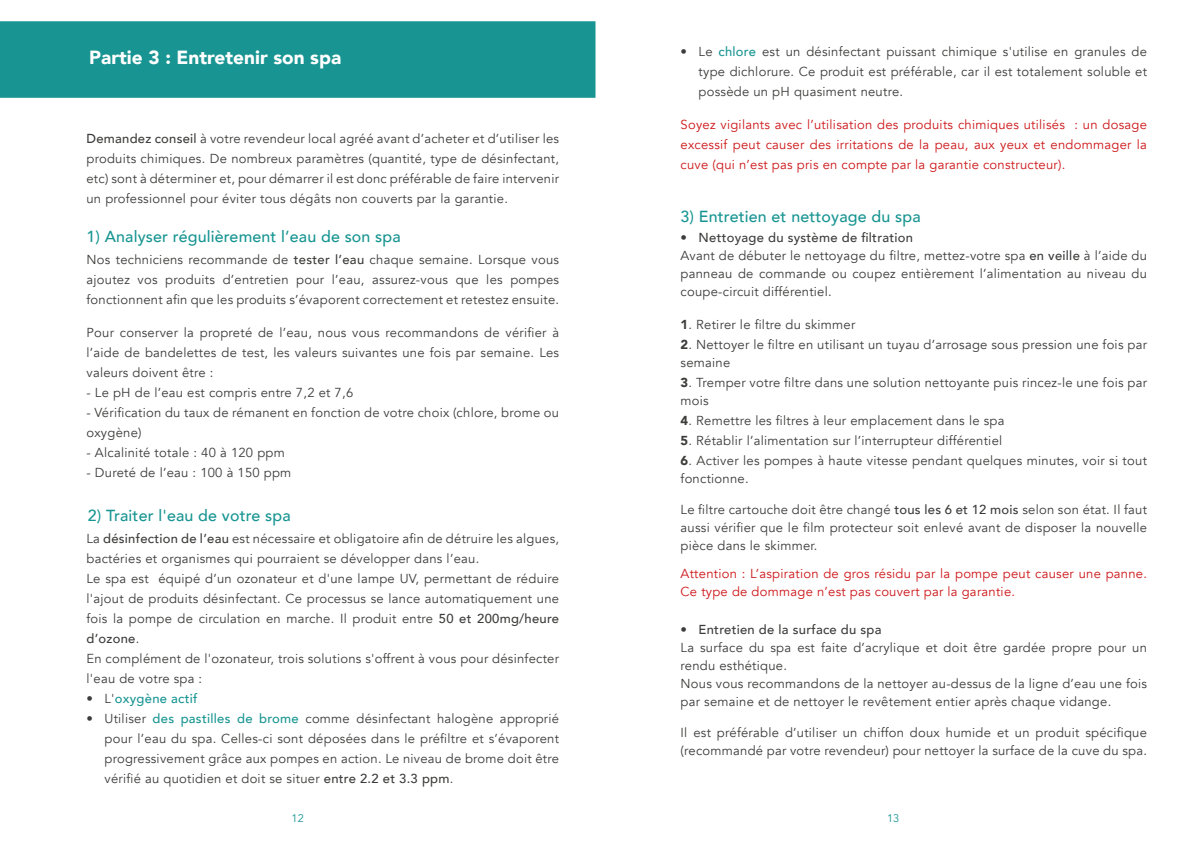
<style>
.page{position:relative;width:1191px;height:842px;background:#fff}
.page>*{position:absolute;margin:0;border:0;box-sizing:border-box;transform-origin:0 0}
.t1{font:900 19px "Avenir";color:#fff}
.t2{font:500 16px "Avenir";letter-spacing:.01em;color:#189592}
.t3{font:13px/20px "Avenir";letter-spacing:.02em;color:#3c3c3b}
.t4{font:13px/20px "Avenir";letter-spacing:.02em;color:#cd1719;text-align:justify}
.t5{font:500 13px "Avenir";letter-spacing:.02em;color:#3c3c3b}
.t6{font:500 13px "Avenir";letter-spacing:.02em;color:#189592}
.t7{font:11px "Avenir";color:#189592}
.s1{font-weight:500}
.s2{font-weight:400;color:#3c3c3b}
.s3{font-weight:500;color:#189592}
.s4{font-weight:900}
</style>
<div class="page">
<div style="left:0;top:21px;width:595px;height:77px;background:#189592"></div>
<h1 class="t1" style="left:89px;top:41px;width:253px">Partie 3 : Entretenir son spa</h1>
<p class="t3" style="left:86px;top:128px;width:474px;text-align:justify"><span class="s1">Demandez conseil</span> à votre revendeur local agréé avant d’acheter et d’utiliser les produits chimiques. De nombreux paramètres (quantité, type de désinfectant, etc) sont à déterminer et, pour démarrer il est donc préférable de faire intervenir un professionnel pour éviter tous dégâts non couverts par la garantie.</p>
<p class="t2" style="left:86px;top:223px;width:316px">1) Analyser régulièrement l’eau de son spa</p>
<p class="t3" style="left:86px;top:250px;width:474px;text-align:justify">Nos techniciens recommande de <span class="s1">tester l’eau</span> chaque semaine. Lorsque vous ajoutez vos produits d’entretien pour l’eau, assurez-vous que les pompes fonctionnent afin que les produits s’évaporent correctement et retestez ensuite.</p>
<p class="t3" style="left:86px;top:323px;width:474px;text-align:justify">Pour conserver la propreté de l’eau, nous vous recommandons de vérifier à l’aide de bandelettes de test, les valeurs suivantes une fois par semaine. Les valeurs doivent être :</p>
<p class="t3" style="left:86px;top:383px;width:268px">- Le pH de l’eau est compris entre 7,2 et 7,6</p>
<p class="t3" style="left:86px;top:403px;width:474px">- Vérification du taux de rémanent en fonction de votre choix (chlore, brome ou oxygène)</p>
<p class="t3" style="left:86px;top:443px;width:200px">- Alcalinité totale : 40 à 120 ppm</p>
<p class="t3" style="left:86px;top:463px;width:206px">- Dureté de l’eau : 100 à 150 ppm</p>
<p class="t2" style="left:88px;top:501px;width:204px">2) Traiter l'eau de votre spa</p>
<p class="t3" style="left:86px;top:529px;width:474px">La <span class="s1">désinfection de l’eau</span> est nécessaire et obligatoire afin de détruire les algues, bactéries et organismes qui pourraient se développer dans l’eau.<br>Le spa est équipé d’un ozonateur et d'une lampe UV, permettant de réduire l'ajout de produits désinfectant. Ce processus se lance automatiquement une fois la pompe de circulation en marche. Il produit entre <span class="s1">50 et 200mg/heure d’ozone</span>.<br>En complément de l'ozonateur, trois solutions s'offrent à vous pour désinfecter l'eau de votre spa :</p>
<p class="t6" style="left:86px;top:687px;width:113px"><span class="s2">• L'</span>oxygène actif</p>
<p class="t3" style="left:104px;top:709px;width:456px;text-align:justify;text-indent:-18px">• Utiliser <span class="s3">des pastilles de brome</span> comme désinfectant halogène approprié pour l’eau du spa. Celles-ci sont déposées dans le préfiltre et s’évaporent progressivement grâce aux pompes en action. Le niveau de brome doit être vérifié au quotidien et doit se situer <span class="s1">entre 2.2 et 3.3 ppm</span>.</p>
<p class="t7" style="left:292px;top:811px;width:14px">12</p>
<p class="t3" style="left:698px;top:41px;width:450px;text-align:justify;text-indent:-18px">• Le <span class="s3">chlore</span> est un désinfectant puissant chimique s'utilise en granules de type dichlorure. Ce produit est préférable, car il est totalement soluble et possède un pH quasiment neutre.</p>
<p class="t4" style="left:680px;top:114px;width:468px">Soyez vigilants avec l’utilisation des produits chimiques utilisés : un dosage excessif peut causer des irritations de la peau, aux yeux et endommager la cuve (qui n’est pas pris en compte par la garantie constructeur).</p>
<p class="t2" style="left:680px;top:202px;width:242px">3) Entretien et nettoyage du spa</p>
<p class="t3" style="left:680px;top:229px;width:468px;line-height:18px"><span class="s1">• Nettoyage du système de filtration<br></span>Avant de débuter le nettoyage du filtre, mettez-votre spa <span class="s1">en veille</span> à l’aide du panneau de commande ou coupez entièrement l’alimentation au niveau du coupe-circuit différentiel.</p>
<p class="t3" style="left:680px;top:315px;width:176px"><span class="s4">1</span>. Retirer le filtre du skimmer</p>
<p class="t3" style="left:680px;top:336px;width:468px;line-height:18px"><span class="s4">2</span>. Nettoyer le filtre en utilisant un tuyau d’arrosage sous pression une fois par semaine</p>
<p class="t3" style="left:680px;top:374px;width:468px;line-height:18px"><span class="s4">3</span>. Tremper votre filtre dans une solution nettoyante puis rincez-le une fois par mois</p>
<p class="t3" style="left:680px;top:411px;width:325px"><span class="s4">4</span>. Remettre les filtres à leur emplacement dans le spa</p>
<p class="t3" style="left:680px;top:431px;width:323px"><span class="s4">5</span>. Rétablir l’alimentation sur l’interrupteur différentiel</p>
<p class="t3" style="left:680px;top:452px;width:468px;line-height:18px"><span class="s4">6</span>. Activer les pompes à haute vitesse pendant quelques minutes, voir si tout fonctionne.</p>
<p class="t3" style="left:680px;top:501px;width:468px;line-height:18px;text-align:justify">Le filtre cartouche doit être changé <span class="s1">tous les 6 et 12 mois</span> selon son état. Il faut aussi vérifier que le film protecteur soit enlevé avant de disposer la nouvelle pièce dans le skimmer.</p>
<p class="t4" style="left:680px;top:565px;width:468px;line-height:18px">Attention : L’aspiration de gros résidu par la pompe peut causer une panne.<br>Ce type de dommage n’est pas couvert par la garantie.</p>
<p class="t5" style="left:680px;top:618px;width:202px">• Entretien de la surface du spa</p>
<p class="t3" style="left:680px;top:639px;width:468px;line-height:18px">La surface du spa est faite d’acrylique et doit être gardée propre pour un rendu esthétique.<br>Nous vous recommandons de la nettoyer au-dessus de la ligne d’eau une fois par semaine et de nettoyer le revêtement entier après chaque vidange.</p>
<p class="t3" style="left:680px;top:724px;width:468px;line-height:18px">Il est préférable d’utiliser un chiffon doux humide et un produit spécifique (recommandé par votre revendeur) pour nettoyer la surface de la cuve du spa.</p>
<p class="t7" style="left:887px;top:811px;width:14px">13</p>
</div>
